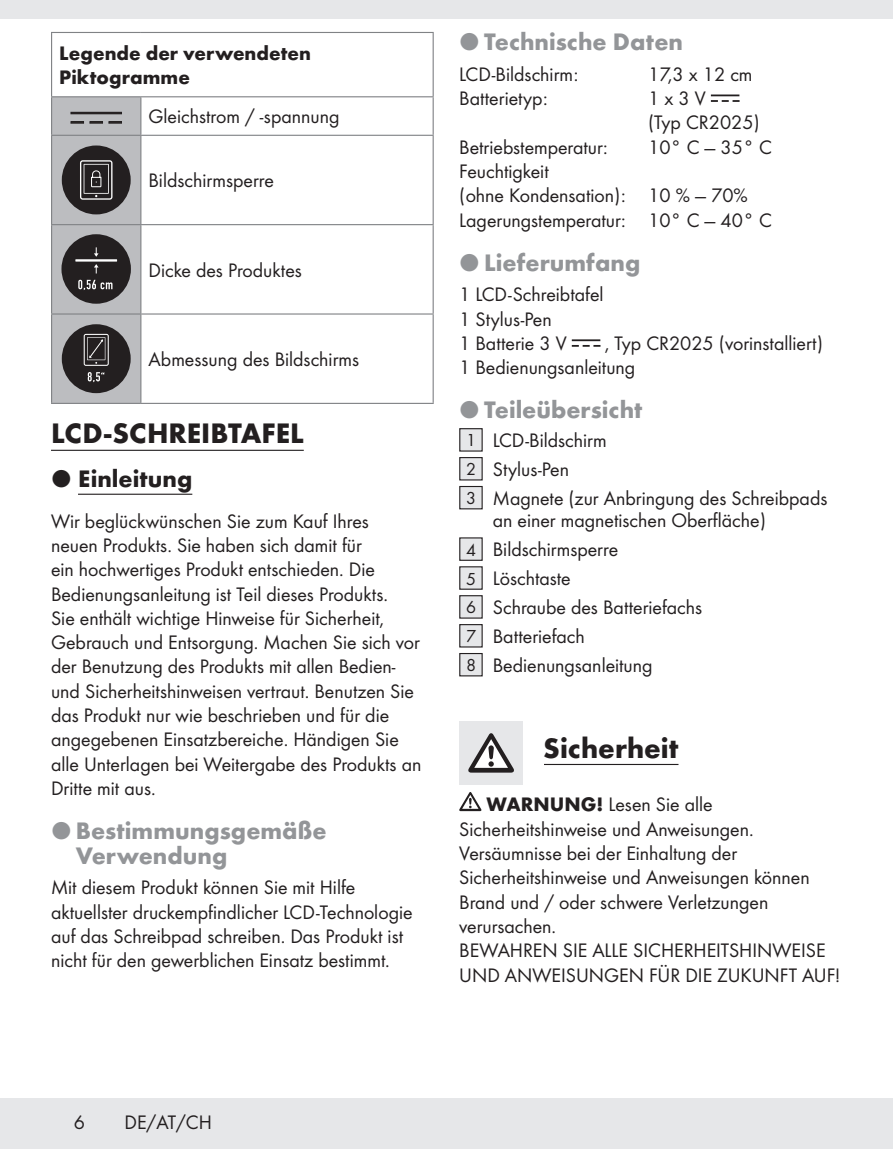
<style>
.page{position:relative;width:893px;height:1149px;background:#fff}
.page>*{position:absolute;margin:0;border:0;box-sizing:border-box;transform-origin:0 0}
.t1{font:700 29.25px "Futura";color:#231f20}
.t2{font:700 24.75px/24.8px "Futura";color:#939598}
.t3{font:700 24.75px "Futura";color:#231f20}
.t4{font:20.25px/24.3px "Futura Boo";color:#231f20}
.t5{font:700 20.25px/24.3px "Futura";color:#231f20}
.s1{font-family:"European Pi Three";font-weight:400}
.s2{font-size:18px}
.s3{font-family:"Futura";font-weight:700}
</style>
<div class="page">
<div style="left:0;top:1097px;width:893px;height:51px;background:#e6e7e9"></div>
<div style="left:0;top:0;width:893px;height:19px;background:#e6e7e9"></div>
<hr style="left:51px;top:449px;width:253px;height:1px;background:#231f20">
<hr style="left:78px;top:493px;width:114px;height:1px;background:#231f20">
<hr style="left:433px;top:33px;width:1px;height:63px;background:#808285">
<hr style="left:51px;top:32px;width:90px;height:1px;background:#808285">
<hr style="left:51px;top:33px;width:1px;height:63px;background:#808285">
<hr style="left:141px;top:32px;width:293px;height:1px;background:#808285">
<hr style="left:51px;top:96px;width:90px;height:1px;background:#808285">
<hr style="left:51px;top:97px;width:1px;height:38px;background:#808285">
<hr style="left:141px;top:96px;width:293px;height:1px;background:#808285">
<hr style="left:433px;top:97px;width:1px;height:38px;background:#808285">
<hr style="left:51px;top:135px;width:90px;height:1px;background:#808285">
<hr style="left:51px;top:136px;width:1px;height:88px;background:#808285">
<hr style="left:141px;top:135px;width:293px;height:1px;background:#808285">
<hr style="left:433px;top:136px;width:1px;height:88px;background:#808285">
<hr style="left:51px;top:224px;width:90px;height:1px;background:#808285">
<hr style="left:51px;top:225px;width:1px;height:88px;background:#808285">
<hr style="left:141px;top:224px;width:293px;height:1px;background:#808285">
<hr style="left:433px;top:225px;width:1px;height:88px;background:#808285">
<hr style="left:51px;top:313px;width:90px;height:1px;background:#808285">
<hr style="left:51px;top:314px;width:1px;height:88px;background:#808285">
<hr style="left:141px;top:313px;width:293px;height:1px;background:#808285">
<hr style="left:433px;top:314px;width:1px;height:88px;background:#808285">
<hr style="left:51px;top:402px;width:90px;height:2px;background:#808285">
<hr style="left:141px;top:402px;width:293px;height:2px;background:#808285">
<svg style="left:52px;top:97px;width:89px;height:306px;background:#818082"></svg>
<hr style="left:459px;top:763px;width:219px;height:1px;background:#231f20">
<hr style="left:711px;top:94px;width:28px;height:2px;background:#231f20">
<svg style="left:711px;top:100px;width:29px;height:2px"></svg>
<hr style="left:572px;top:339px;width:28px;height:2px;background:#231f20">
<svg style="left:572px;top:345px;width:28px;height:1px"></svg>
<div style="left:460px;top:428px;width:22px;height:23px;background:#e6e7e9"></div>
<div style="left:459px;top:428px;width:24px;height:23px;border:1px solid #231f20"></div>
<div style="left:460px;top:457px;width:22px;height:23px;background:#e6e7e9"></div>
<div style="left:459px;top:457px;width:24px;height:23px;border:1px solid #231f20"></div>
<div style="left:460px;top:486px;width:22px;height:22px;background:#e6e7e9"></div>
<div style="left:459px;top:486px;width:24px;height:23px;border:1px solid #231f20"></div>
<div style="left:460px;top:537px;width:22px;height:23px;background:#e6e7e9"></div>
<div style="left:460px;top:566px;width:22px;height:23px;background:#e6e7e9"></div>
<div style="left:459px;top:566px;width:24px;height:23px;border:1px solid #231f20"></div>
<div style="left:460px;top:595px;width:22px;height:23px;background:#e6e7e9"></div>
<div style="left:459px;top:595px;width:24px;height:23px;border:1px solid #231f20"></div>
<div style="left:460px;top:624px;width:22px;height:22px;background:#e6e7e9"></div>
<div style="left:459px;top:624px;width:24px;height:23px;border:1px solid #231f20"></div>
<div style="left:460px;top:653px;width:22px;height:22px;background:#e6e7e9"></div>
<div style="left:459px;top:652px;width:24px;height:24px;border:1px solid #231f20"></div>
<div style="left:523px;top:721px;width:20px;height:63px;background:#fff"></div>
<div style="left:459px;top:720px;width:64px;height:64px;background:#e6e7e9"></div>
<svg style="left:468px;top:733px;width:46px;height:39px"></svg>
<svg style="left:459px;top:792px;width:22px;height:18px"></svg>
<p class="t5" style="left:59px;top:39px;width:253px">Legende der verwendeten<br>Piktogramme</p>
<p class="t4" style="left:149px;top:103px;width:192px">Gleichstrom / -spannung</p>
<p class="t4" style="left:149px;top:167px;width:127px">Bildschirmsperre</p>
<p class="t4" style="left:149px;top:257px;width:155px">Dicke des Produktes</p>
<p class="t4" style="left:149px;top:346px;width:212px">Abmessung des Bildschirms</p>
<h1 class="t1" style="left:51px;top:412px;width:254px">LCD-SCHREIBTAFEL</h1>
<p class="t3" style="left:51px;top:460px;width:143px"><span class="s1">P</span> Einleitung</p>
<p class="t4" style="left:51px;top:507px;width:372px">Wir beglückwünschen Sie zum Kauf Ihres<br>neuen Produkts. Sie haben sich damit für<br>ein hochwertiges Produkt entschieden. Die Bedienungsanleitung ist Teil dieses Produkts.<br>Sie enthält wichtige Hinweise für Sicherheit, Gebrauch und Entsorgung. Machen Sie sich vor der Benutzung des Produkts mit allen Bedien&shy;und Sicherheitshinweisen vertraut. Benutzen Sie das Produkt nur wie beschrieben und für die angegebenen Einsatzbereiche. Händigen Sie alle Unterlagen bei Weitergabe des Produkts an Dritte mit aus.</p>
<p class="t2" style="left:76px;top:816px;width:252px;text-indent:-25px"><span class="s1">P</span> Bestimmungsgemäße<br>Verwendung</p>
<p class="t4" style="left:51px;top:874px;width:363px">Mit diesem Produkt können Sie mit Hilfe aktuellster druckempfindlicher LCD-Technologie auf das Schreibpad schreiben. Das Produkt ist nicht fü r den gewerblichen Einsatz bestimmt.</p>
<p class="t2" style="left:459px;top:27px;width:225px"><span class="s1">P</span> Technische Daten</p>
<p class="t4" style="left:459px;top:61px;width:121px">LCD-Bildschirm:</p>
<p class="t4" style="left:648px;top:61px;width:106px">17,3 x 12 cm</p>
<p class="t4" style="left:459px;top:85px;width:90px">Batterietyp:</p>
<p class="t4" style="left:648px;top:85px;width:113px">1 x 3 V<br>(Typ CR2025)</p>
<p class="t4" style="left:459px;top:134px;width:150px">Betriebstemperatur:</p>
<p class="t4" style="left:648px;top:134px;width:125px">10° C ― 35° C</p>
<p class="t4" style="left:459px;top:158px;width:314px">Feuchtigkeit<br>(ohne Kondensation): 10 % ― 70%<br>Lagerungstemperatur: 10° C ― 40° C</p>
<p class="t2" style="left:459px;top:248px;width:183px"><span class="s1">P</span> Lieferumfang</p>
<p class="t4" style="left:459px;top:281px;width:146px">1 LCD-Schreibtafel<br>1 Stylus-Pen<br>1 Batterie 3 V</p>
<p class="t4" style="left:459px;top:330px;width:365px;text-indent:146px">, Typ CR2025 (vorinstalliert)<br>1 Bedienungsanleitung</p>
<p class="t2" style="left:459px;top:395px;width:185px"><span class="s1">P</span> Teileübersicht</p>
<p class="t4" style="left:466px;top:425px;width:363px;line-height:28.8px"><span class="s2">1</span> LCD-Bildschirm<br><span class="s2">2</span> Stylus-Pen<br><span class="s2">3</span> Magnete (zur Anbringung des Schreibpads</p>
<p class="t4" style="left:466px;top:505px;width:302px;line-height:28.8px;text-indent:27px">an einer magnetischen Oberfläche)<br><span class="s2">4</span> Bildschirmsperre<br><span class="s2">5</span> Löschtaste<br><span class="s2">6</span> Schraube des Batteriefachs<br><span class="s2">7</span> Batteriefach<br><span class="s2">8</span> Bedienungsanleitung</p>
<h1 class="t1" style="left:543px;top:726px;width:137px">Sicherheit</h1>
<p class="t4" style="left:459px;top:791px;width:383px;text-indent:27px"><span class="s3">WARNUNG!</span> Lesen Sie alle Sicherheitshinweise und Anweisungen.<br>Versäumnisse bei der Einhaltung der Sicherheitshinweise und Anweisungen können Brand und / oder schwere Verletzungen verursachen.<br>BEWAHREN SIE ALLE SICHERHEITSHINWEISE UND ANWEISUNGEN FÜR DIE ZUKUNFT AUF!</p>
<p class="t4" style="left:74px;top:1108px;width:13px">6</p>
<p class="t4" style="left:124px;top:1108px;width:89px">DE/AT/CH</p>
</div>
